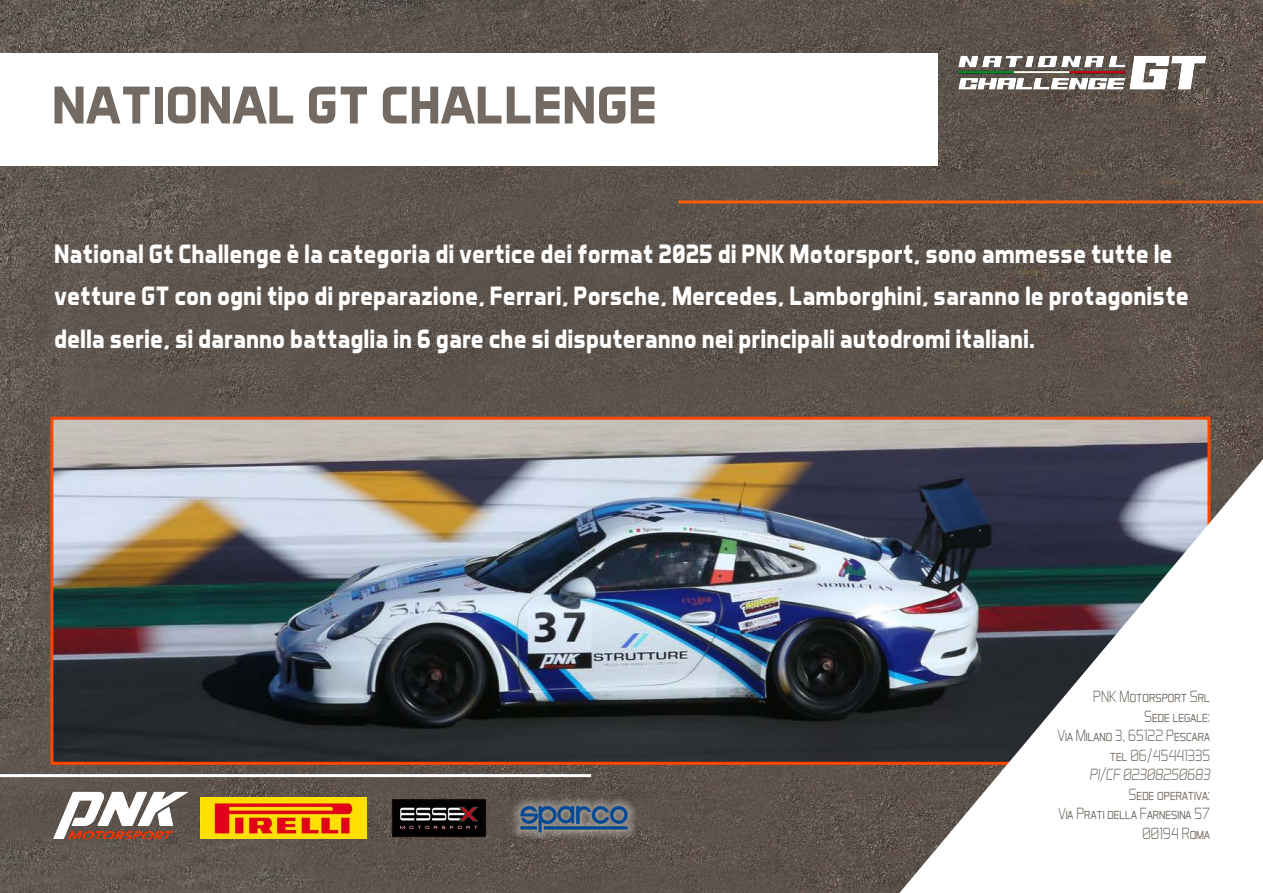
<style>
.page{position:relative;width:1263px;height:893px;background:#fff}
.page>*{position:absolute;margin:0;border:0;box-sizing:border-box;transform-origin:0 0}
.t1{font:700 54px "Aero Matics";color:#736b63}
.t2{font:700 27px/42px "Aero Matics";color:#fff;scale:.9 1}
.t3{font:300 16.5px/19.5px "Aero Matics Display";color:#736b63;text-align:right;scale:.9 1}
.t4{font:italic 300 16.5px "Aero Matics Display";color:#736b63;scale:.9 1}
</style>
<div class="page">
<img style="left:0;top:0;width:1263px;height:893px">
<img style="left:946px;top:32px;width:280px;height:77px">
<img style="left:52px;top:784px;width:138px;height:55px">
<img style="left:54px;top:421px;width:1152px;height:340px">
<div style="left:50px;top:417px;width:1160px;height:348px;border:3px solid #ff4700"></div>
<svg style="left:899px;top:459px;width:364px;height:434px"></svg>
<div style="left:0;top:53px;width:938px;height:113px;background:#fff"></div>
<hr style="left:678px;top:200px;width:585px;height:3px;background:#ff5e00">
<hr style="left:0;top:774px;width:591px;height:3px;background:#fff">
<img style="left:201px;top:798px;width:166px;height:41px">
<img style="left:391px;top:798px;width:97px;height:41px">
<div style="left:511px;top:798px;width:126px;height:41px;background:#fff;opacity:.75"></div>
<img style="left:516px;top:798px;width:116px;height:41px">
<h1 class="t1" style="left:52px;top:73px;width:607px">NATIONAL GT CHALLENGE</h1>
<p class="t2" style="left:54px;top:233px;width:1262px">National Gt Challenge è la categoria di vertice dei format 2025 di PNK Motorsport, sono ammesse tutte le vetture GT con ogni tipo di preparazione, Ferrari, Porsche, Mercedes, Lamborghini, saranno le protagoniste della serie, si daranno battaglia in 6 gare che si disputeranno nei principali autodromi italiani.</p>
<p class="t3" style="left:1058px;top:686px;width:171px">PNK Motorsport Srl<br>Sede legale:<br>Via Milano 3, 65122 Pescara tel 06/45441335</p>
<p class="t4" style="left:1089px;top:765px;width:135px">PI/CF 02308250683</p>
<p class="t3" style="left:1058px;top:784px;width:170px">Sede operativa:<br>Via Prati della Farnesina 57<br>00194 Roma</p>
</div>
